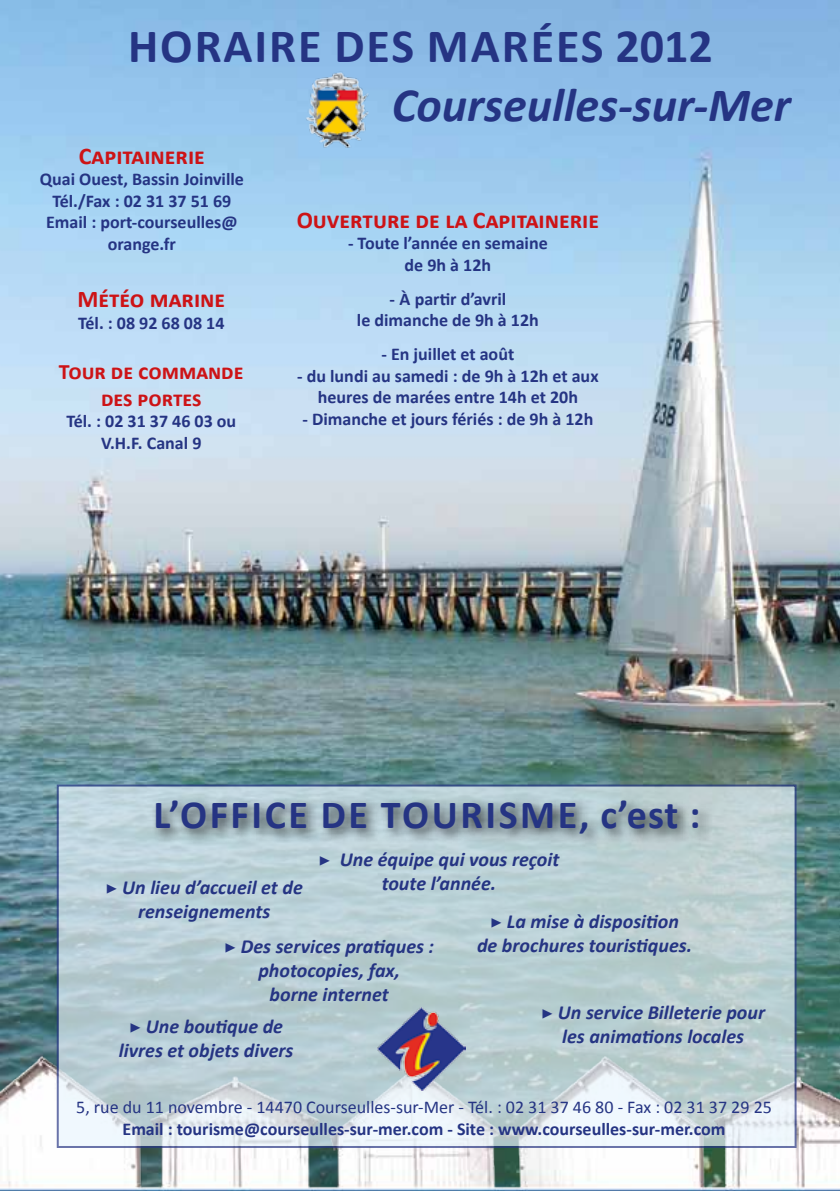
<style>
.page{position:relative;width:840px;height:1191px;background:#fff}
.page>*{position:absolute;margin:0;border:0;box-sizing:border-box;transform-origin:0 0}
.t1{font:700 48px "Calibri";letter-spacing:.04em;color:#253483}
.t2{font:italic 700 48px "Calibri";color:#253483}
.t3{font:700 40px "Calibri";letter-spacing:.065em;color:#253483}
.t4{font:700 24px "Calibri";color:#cd1316}
.t5{font:700 22px/26.4px "Calibri";color:#cd1316;text-align:center}
.t6{font:italic 700 20px/24px "Calibri";color:#253483;text-align:center}
.t7{font:700 18px/21.6px "Calibri";color:#253483;text-align:center}
.t8{font:18px "Calibri";color:#253483}
.s1{font-family:"Minion Pro";font-weight:400;font-style:normal}
</style>
<div class="page">
<img style="left:0;top:0;width:839px;height:1011px">
<img style="left:0;top:1011px;width:839px;height:180px">
<img style="left:300px;top:68px;width:75px;height:84px">
<svg style="left:57px;top:784px;width:739px;height:364px;fill:#bbd0d5"></svg>
<div style="left:151px;top:795px;width:562px;height:54px;background:#000;opacity:.75"></div>
<img style="left:377px;top:1007px;width:88px;height:83px">
<h1 class="t1" style="left:128px;top:16px;width:586px">Horaire des marées 2012</h1>
<h3 class="t4" style="left:79px;top:140px;width:128px">Capitainerie</h3>
<p class="t7" style="left:40px;top:168px;width:206px">Quai Ouest, Bassin Joinville<br>Tél./Fax : 02 31 37 51 69<br>Email : port-courseulles@ orange.fr</p>
<h3 class="t4" style="left:77px;top:284px;width:149px">Météo marine</h3>
<p class="t7" style="left:78px;top:312px;width:148px">Tél. : 08 92 68 08 14</p>
<p class="t5" style="left:59px;top:359px;width:186px">Tour de commande des portes</p>
<p class="t7" style="left:66px;top:410px;width:171px">Tél. : 02 31 37 46 03 ou<br>V.H.F. Canal 9</p>
<h1 class="t2" style="left:391px;top:75px;width:402px">Courseulles-sur-Mer</h1>
<h3 class="t4" style="left:296px;top:204px;width:304px">Ouverture de la Capitainerie</h3>
<p class="t7" style="left:348px;top:233px;width:201px">- Toute l’année en semaine de 9h à 12h</p>
<p class="t7" style="left:357px;top:288px;width:183px">- à partir d’avril<br>le dimanche de 9h à 12h</p>
<p class="t7" style="left:381px;top:343px;width:134px">- En juillet et août</p>
<p class="t7" style="left:297px;top:365px;width:303px">- du lundi au samedi : de 9h à 12h et aux heures de marées entre 14h et 20h</p>
<p class="t7" style="left:302px;top:408px;width:292px">- Dimanche et jours fériés : de 9h à 12h</p>
<h2 class="t3" style="left:153px;top:789px;width:548px">L’Office de tourisme, c’est :</h2>
<p class="t6" style="left:318px;top:847px;width:242px"><span class="s1">▶</span> Une équipe qui vous reçoit toute l’année.</p>
<p class="t6" style="left:105px;top:875px;width:199px"><span class="s1">▶</span> Un lieu d’accueil et de renseignements</p>
<p class="t6" style="left:476px;top:909px;width:216px"><span class="s1">▶</span> La mise à disposition<br>de brochures touristiques.</p>
<p class="t6" style="left:224px;top:934px;width:211px"><span class="s1">▶</span> Des services pratiques : photocopies, fax,<br>borne internet</p>
<p class="t6" style="left:119px;top:1014px;width:176px"><span class="s1">▶</span> Une boutique de livres et objets divers</p>
<p class="t6" style="left:541px;top:1000px;width:226px"><span class="s1">▶</span> Un service Billeterie pour les animations locales</p>
<p class="t8" style="left:76px;top:1096px;width:696px">5, rue du 11 novembre - 14470 Courseulles-sur-Mer - Tél. : 02 31 37 46 80 - Fax : 02 31 37 29 25</p>
<p class="t7" style="left:122px;top:1118px;width:604px">Email : tourisme@courseulles-sur-mer.com - Site : www.courseulles-sur-mer.com</p>
</div>
